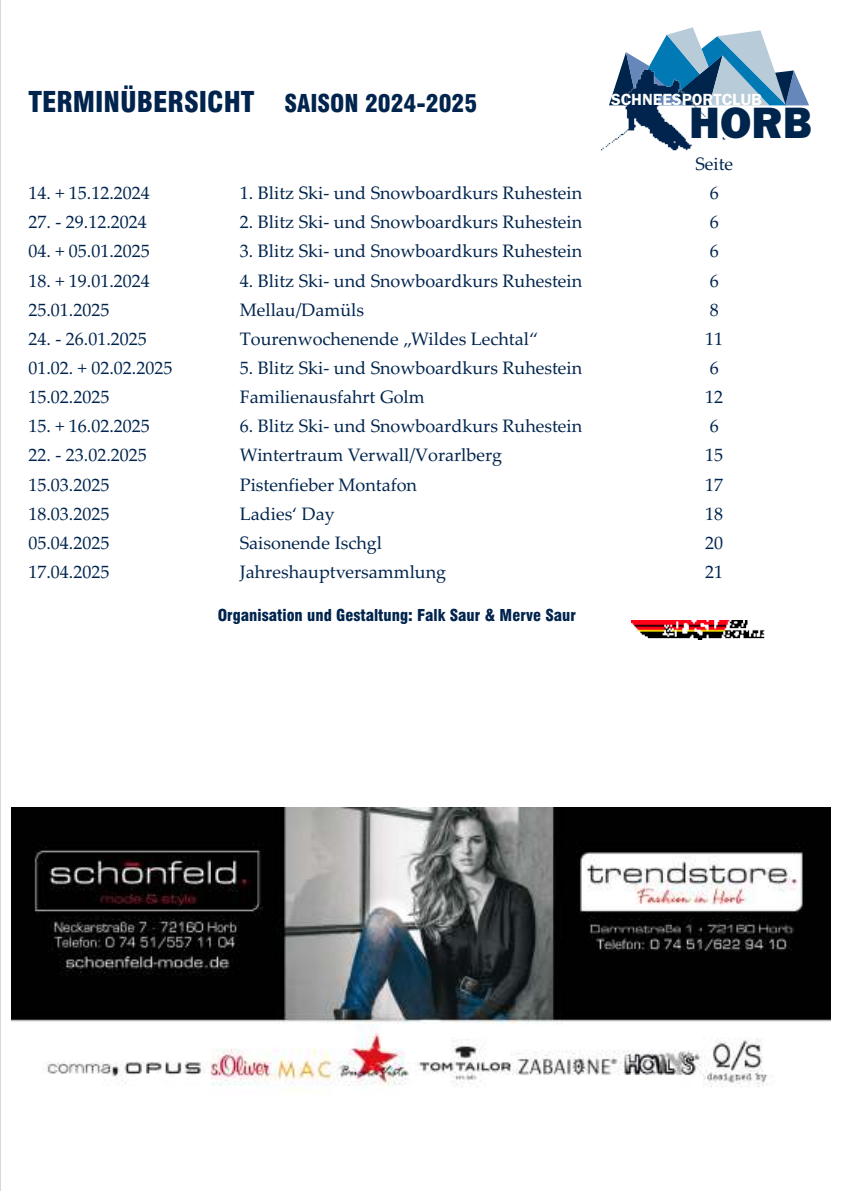
<style>
.page{position:relative;width:842px;height:1191px;background:#fff}
.page>*{position:absolute;margin:0;border:0;box-sizing:border-box;transform-origin:0 0}
.t1{font:800 45.4px "Franklin Gothic";color:#00254d}
.t2{font:900 condensed 28px "Swiss 721 BT";color:#00244d}
.t3{font:18px/29.2px "Palatino Linotype";color:#00244d}
.t4{font:600 16.8px "Franklin Gothic";color:#fefefe}
.t5{font:900 condensed 16px "Swiss 721 BT";color:#00244d}
.s1{font-size:24px}
</style>
<div class="page">
<img style="left:0;top:0;width:1px;height:1191px">
<img style="left:11px;top:807px;width:820px;height:218px">
<img style="left:414px;top:1039px;width:359px;height:48px">
<img style="left:42px;top:1024px;width:369px;height:62px">
<svg style="left:620px;top:27px;width:189px;height:78px"></svg>
<img style="left:602px;top:70px;width:124px;height:81px">
<img style="left:632px;top:621px;width:133px;height:18px">
<h2 class="t2" style="left:28px;top:90px;width:450px">TERMINÜBERSICHT <span class="s1">SAISON 2024-2025</span></h2>
<p class="t3" style="left:28px;top:180px;width:123px">14. + 15.12.2024</p>
<p class="t3" style="left:28px;top:210px;width:120px">27. - 29.12.2024</p>
<p class="t3" style="left:28px;top:239px;width:123px">04. + 05.01.2025</p>
<p class="t3" style="left:28px;top:268px;width:123px">18. + 19.01.2024<br>25.01.2025</p>
<p class="t3" style="left:28px;top:326px;width:145px">24. - 26.01.2025<br>01.02. + 02.02.2025<br>15.02.2025</p>
<p class="t3" style="left:28px;top:414px;width:123px">15. + 16.02.2025</p>
<p class="t3" style="left:28px;top:443px;width:120px">22. - 23.02.2025<br>15.03.2025<br>18.03.2025<br>05.04.2025<br>17.04.2025</p>
<p class="t3" style="left:240px;top:180px;width:344px">1. Blitz Ski- und Snowboardkurs Ruhestein</p>
<p class="t3" style="left:240px;top:210px;width:344px">2. Blitz Ski- und Snowboardkurs Ruhestein</p>
<p class="t3" style="left:240px;top:239px;width:344px">3. Blitz Ski- und Snowboardkurs Ruhestein</p>
<p class="t3" style="left:240px;top:268px;width:344px">4. Blitz Ski- und Snowboardkurs Ruhestein<br>Mellau/Damüls<br>Tourenwochenende „Wildes Lechtal“</p>
<p class="t3" style="left:240px;top:355px;width:344px">5. Blitz Ski- und Snowboardkurs Ruhestein<br>Familienausfahrt Golm</p>
<p class="t3" style="left:240px;top:414px;width:344px">6. Blitz Ski- und Snowboardkurs Ruhestein<br>Wintertraum Verwall/Vorarlberg<br>Pistenfieber Montafon<br>Ladies‘ Day<br>Saisonende Ischgl<br>Jahreshauptversammlung</p>
<p class="t5" style="left:218px;top:608px;width:360px">Organisation und Gestaltung: Falk Saur &amp; Merve Saur</p>
<p class="t4" style="left:611px;top:94px;width:153px">SCHNEESPORTCLUB</p>
<h1 class="t1" style="left:689px;top:106px;width:124px">HORB</h1>
<p class="t3" style="left:695px;top:151px;width:39px;text-align:center">Seite<br>6<br>6<br>6<br>6<br>8<br>11<br>6<br>12<br>6<br>15<br>17<br>18<br>20<br>21</p>
</div>
